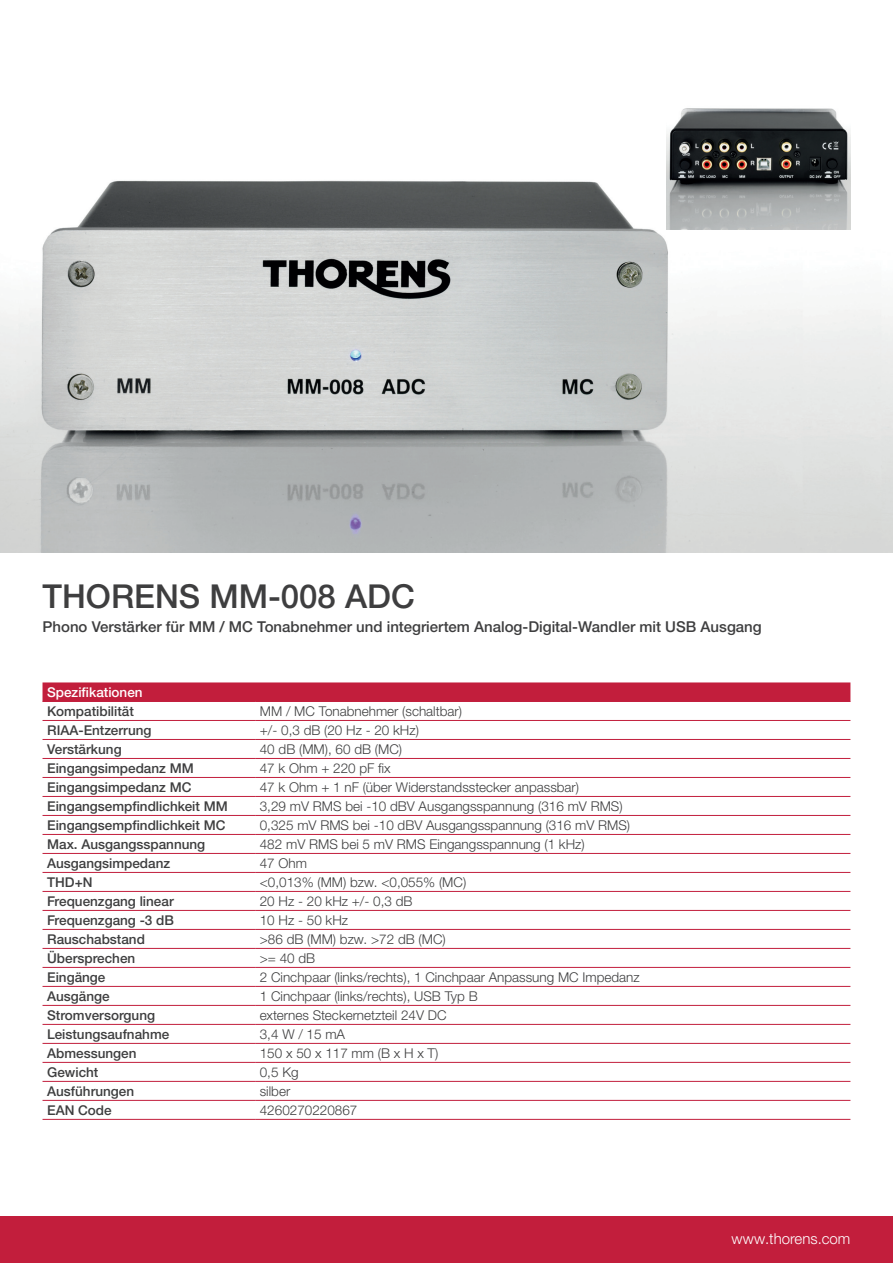
<style>
.page{position:relative;width:893px;height:1263px;background:#fff}
.page>*{position:absolute;margin:0;border:0;box-sizing:border-box;transform-origin:0 0}
.t1{font:500 33px "Helvetica Neue LTW1 G";color:#3e3e3f}
.t2{font:500 15px "Helvetica Neue LTW1 G";color:#3e3e3f}
.t3{font:300 15px "Helvetica Neue LTW1 G";color:#fff}
.t4{font:300 13.5px "Helvetica Neue LTW1 G";color:#3e3e3f}
.t5{font:500 13.5px "Helvetica Neue LTW1 G";color:#3e3e3f}
.t6{font:500 13.5px "Helvetica Neue LTW1 G";color:#fff}
</style>
<div class="page">
<div style="left:0;top:1216px;width:893px;height:47px;background:#c21e3c"></div>
<img style="left:0;top:134px;width:893px;height:418px">
<div style="left:43px;top:682px;width:807px;height:19px;background:#c21e3c"></div>
<hr style="left:43px;top:720px;width:212px;height:1px;background:#c21e3c">
<hr style="left:255px;top:720px;width:595px;height:1px;background:#c21e3c">
<hr style="left:43px;top:739px;width:212px;height:1px;background:#c21e3c">
<hr style="left:255px;top:739px;width:595px;height:1px;background:#c21e3c">
<hr style="left:43px;top:758px;width:212px;height:1px;background:#c21e3c">
<hr style="left:255px;top:758px;width:595px;height:1px;background:#c21e3c">
<hr style="left:43px;top:777px;width:212px;height:1px;background:#c21e3c">
<hr style="left:255px;top:777px;width:595px;height:1px;background:#c21e3c">
<hr style="left:43px;top:796px;width:212px;height:1px;background:#c21e3c">
<hr style="left:255px;top:796px;width:595px;height:1px;background:#c21e3c">
<hr style="left:43px;top:815px;width:212px;height:1px;background:#c21e3c">
<hr style="left:255px;top:815px;width:595px;height:1px;background:#c21e3c">
<hr style="left:43px;top:834px;width:212px;height:1px;background:#c21e3c">
<hr style="left:255px;top:834px;width:595px;height:1px;background:#c21e3c">
<hr style="left:43px;top:853px;width:212px;height:1px;background:#c21e3c">
<hr style="left:255px;top:853px;width:595px;height:1px;background:#c21e3c">
<hr style="left:43px;top:872px;width:212px;height:1px;background:#c21e3c">
<hr style="left:255px;top:872px;width:595px;height:1px;background:#c21e3c">
<hr style="left:43px;top:891px;width:212px;height:1px;background:#c21e3c">
<hr style="left:255px;top:891px;width:595px;height:1px;background:#c21e3c">
<hr style="left:43px;top:910px;width:212px;height:1px;background:#c21e3c">
<hr style="left:255px;top:910px;width:595px;height:1px;background:#c21e3c">
<hr style="left:43px;top:929px;width:212px;height:1px;background:#c21e3c">
<hr style="left:255px;top:929px;width:595px;height:1px;background:#c21e3c">
<hr style="left:43px;top:948px;width:212px;height:1px;background:#c21e3c">
<hr style="left:255px;top:948px;width:595px;height:1px;background:#c21e3c">
<hr style="left:43px;top:967px;width:212px;height:1px;background:#c21e3c">
<hr style="left:255px;top:967px;width:595px;height:1px;background:#c21e3c">
<hr style="left:43px;top:986px;width:212px;height:1px;background:#c21e3c">
<hr style="left:255px;top:986px;width:595px;height:1px;background:#c21e3c">
<hr style="left:43px;top:1005px;width:212px;height:1px;background:#c21e3c">
<hr style="left:255px;top:1005px;width:595px;height:1px;background:#c21e3c">
<hr style="left:43px;top:1024px;width:212px;height:1px;background:#c21e3c">
<hr style="left:255px;top:1024px;width:595px;height:1px;background:#c21e3c">
<hr style="left:43px;top:1043px;width:212px;height:1px;background:#c21e3c">
<hr style="left:255px;top:1043px;width:595px;height:1px;background:#c21e3c">
<hr style="left:43px;top:1062px;width:212px;height:1px;background:#c21e3c">
<hr style="left:255px;top:1062px;width:595px;height:1px;background:#c21e3c">
<hr style="left:43px;top:1081px;width:212px;height:1px;background:#c21e3c">
<hr style="left:255px;top:1081px;width:595px;height:1px;background:#c21e3c">
<hr style="left:43px;top:1100px;width:212px;height:1px;background:#c21e3c">
<hr style="left:255px;top:1100px;width:595px;height:1px;background:#c21e3c">
<hr style="left:43px;top:1119px;width:212px;height:1px;background:#c21e3c">
<hr style="left:255px;top:1119px;width:595px;height:1px;background:#c21e3c">
<hr style="left:43px;top:701px;width:212px;height:1px;background:#c21e3c">
<hr style="left:255px;top:701px;width:595px;height:1px;background:#c21e3c">
<img style="left:666px;top:108px;width:184px;height:122px">
<h1 class="t1" style="left:43px;top:576px;width:374px">THORENS MM-008 ADC</h1>
<p class="t2" style="left:43px;top:618px;width:721px">Phono Verstärker für MM / MC Tonabnehmer und integriertem Analog-Digital-Wandler mit USB Ausgang</p>
<p class="t6" style="left:47px;top:684px;width:97px">Spezifikationen</p>
<p class="t5" style="left:47px;top:703px;width:88px">Kompatibilität</p>
<p class="t4" style="left:260px;top:703px;width:204px">MM / MC Tonabnehmer (schaltbar)</p>
<p class="t5" style="left:47px;top:722px;width:106px">RIAA-Entzerrung</p>
<p class="t4" style="left:260px;top:722px;width:161px">+/- 0,3 dB (20 Hz - 20 kHz)</p>
<p class="t5" style="left:47px;top:741px;width:76px">Verstärkung</p>
<p class="t4" style="left:260px;top:741px;width:144px">40 dB (MM), 60 dB (MC)</p>
<p class="t5" style="left:47px;top:760px;width:148px">Eingangsimpedanz MM</p>
<p class="t4" style="left:260px;top:760px;width:132px">47 k Ohm + 220 pF fix</p>
<p class="t5" style="left:47px;top:779px;width:146px">Eingangsimpedanz MC</p>
<p class="t4" style="left:260px;top:779px;width:321px">47 k Ohm + 1 nF (über Widerstandsstecker anpassbar)</p>
<p class="t5" style="left:47px;top:798px;width:182px">Eingangsempfindlichkeit MM</p>
<p class="t4" style="left:260px;top:798px;width:364px">3,29 mV RMS bei -10 dBV Ausgangsspannung (316 mV RMS)</p>
<p class="t5" style="left:47px;top:817px;width:180px">Eingangsempfindlichkeit MC</p>
<p class="t4" style="left:260px;top:817px;width:372px">0,325 mV RMS bei -10 dBV Ausgangsspannung (316 mV RMS)</p>
<p class="t5" style="left:47px;top:836px;width:160px">Max. Ausgangsspannung</p>
<p class="t4" style="left:260px;top:836px;width:326px">482 mV RMS bei 5 mV RMS Eingangsspannung (1 kHz)</p>
<p class="t5" style="left:47px;top:855px;width:125px">Ausgangsimpedanz</p>
<p class="t4" style="left:260px;top:855px;width:49px">47 Ohm</p>
<p class="t5" style="left:47px;top:874px;width:47px">THD+N</p>
<p class="t4" style="left:260px;top:874px;width:208px">&lt;0,013% (MM) bzw. &lt;0,055% (MC)</p>
<p class="t5" style="left:47px;top:893px;width:128px">Frequenzgang linear</p>
<p class="t4" style="left:260px;top:893px;width:154px">20 Hz - 20 kHz +/- 0,3 dB</p>
<p class="t5" style="left:47px;top:912px;width:128px">Frequenzgang -3 dB</p>
<p class="t4" style="left:260px;top:912px;width:90px">10 Hz - 50 kHz</p>
<p class="t5" style="left:47px;top:931px;width:99px">Rauschabstand</p>
<p class="t4" style="left:260px;top:931px;width:187px">&gt;86 dB (MM) bzw. &gt;72 dB (MC)</p>
<p class="t5" style="left:47px;top:950px;width:90px">Übersprechen</p>
<p class="t4" style="left:260px;top:950px;width:57px">&gt;= 40 dB</p>
<p class="t5" style="left:47px;top:969px;width:60px">Eingänge</p>
<p class="t4" style="left:260px;top:969px;width:381px">2 Cinchpaar (links/rechts), 1 Cinchpaar Anpassung MC Impedanz</p>
<p class="t5" style="left:47px;top:988px;width:64px">Ausgänge</p>
<p class="t4" style="left:260px;top:988px;width:219px">1 Cinchpaar (links/rechts), USB Typ B</p>
<p class="t5" style="left:47px;top:1007px;width:109px">Stromversorgung</p>
<p class="t4" style="left:260px;top:1007px;width:188px">externes Steckernetzteil 24V DC</p>
<p class="t5" style="left:47px;top:1026px;width:124px">Leistungsaufnahme</p>
<p class="t4" style="left:260px;top:1026px;width:87px">3,4 W / 15 mA</p>
<p class="t5" style="left:47px;top:1045px;width:91px">Abmessungen</p>
<p class="t4" style="left:260px;top:1045px;width:180px">150 x 50 x 117 mm (B x H x T)</p>
<p class="t5" style="left:47px;top:1064px;width:53px">Gewicht</p>
<p class="t4" style="left:260px;top:1064px;width:40px">0,5 Kg</p>
<p class="t5" style="left:47px;top:1083px;width:89px">Ausführungen</p>
<p class="t4" style="left:260px;top:1083px;width:32px">silber</p>
<p class="t5" style="left:47px;top:1102px;width:66px">EAN Code</p>
<p class="t4" style="left:260px;top:1102px;width:99px">4260270220867</p>
<p class="t3" style="left:732px;top:1229px;width:120px">www.thorens.com</p>
</div>
